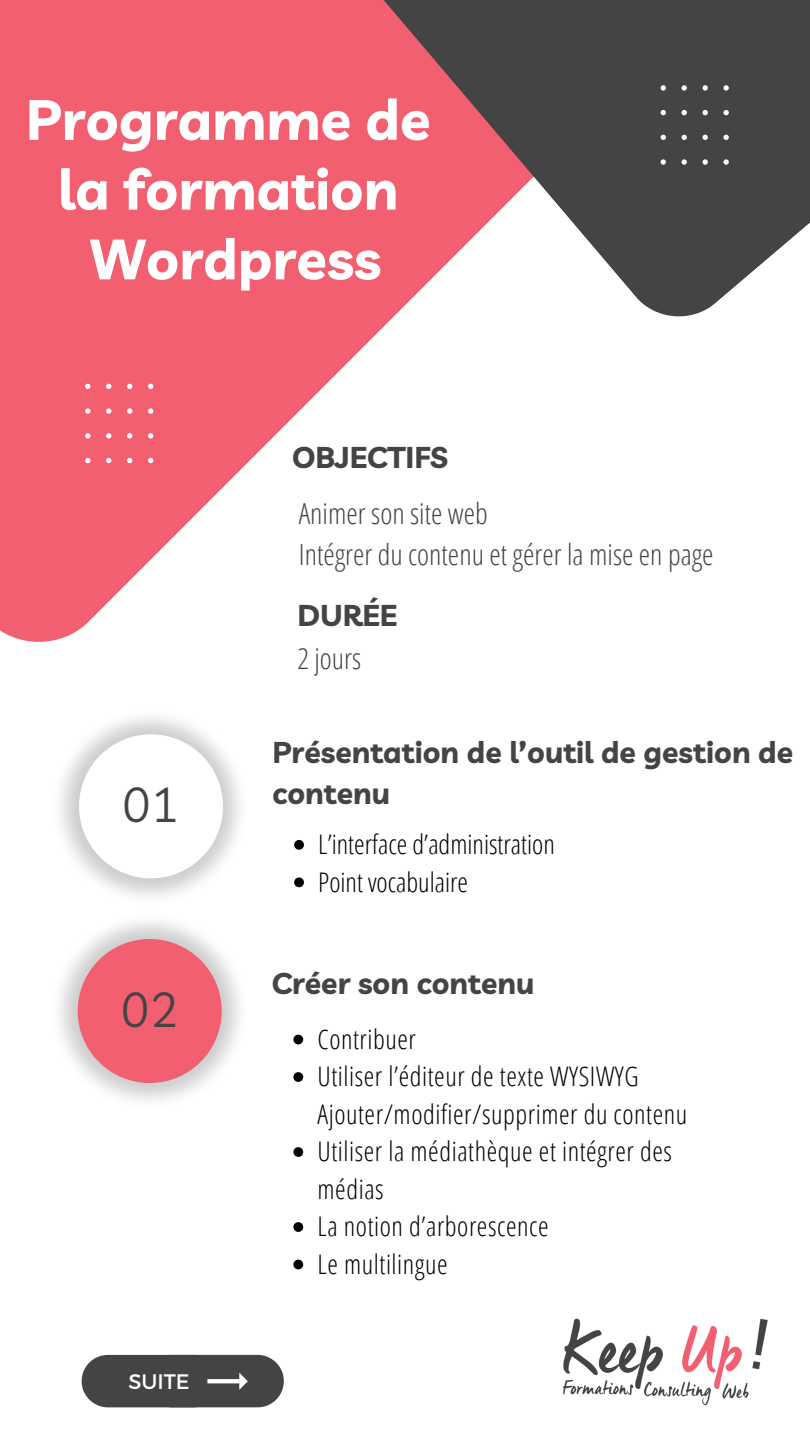
<style>
.page{position:relative;width:810px;height:1440px;background:#fff}
.page>*{position:absolute;margin:0;border:0;box-sizing:border-box;transform-origin:0 0}
.t1{font:700 56px/69.8px "Livvic";color:#fff;text-align:center}
.t2{font:48px "Livvic";color:#444}
.t3{font:700 30px/41.2px "Livvic";color:#444}
.t4{font:300 29px/40.5px "Open Sans Condensed";color:#444}
.t5{font:300 27px/37.5px "Open Sans Condensed";letter-spacing:.02em;color:#000}
.t6{font:300 27px/37.5px "Open Sans Condensed";color:#000}
.t7{font:21px "Montserrat";color:#fff}
</style>
<div class="page">
<svg style="left:0;top:340px;width:370px;height:302px;fill:#f25f70"></svg>
<svg style="left:0;top:0;width:810px;height:340px;background:#be6a74"></svg>
<img style="left:60px;top:717px;width:180px;height:180px">
<img style="left:59px;top:921px;width:181px;height:180px">
<svg style="left:85px;top:384px;width:68px;height:79px;background:#f26979"></svg>
<svg style="left:661px;top:85px;width:68px;height:80px;background:#505050"></svg>
<div style="left:79px;top:734px;width:144px;height:144px;background:#fff;border-radius:50%"></div>
<svg style="left:294px;top:840px;width:10px;height:10px"></svg>
<svg style="left:294px;top:877px;width:10px;height:10px"></svg>
<div style="left:78px;top:939px;width:144px;height:144px;background:#f25f70;border-radius:50%"></div>
<svg style="left:293px;top:1035px;width:10px;height:9px"></svg>
<svg style="left:293px;top:1072px;width:10px;height:10px"></svg>
<svg style="left:293px;top:1147px;width:10px;height:10px"></svg>
<svg style="left:293px;top:1222px;width:10px;height:10px"></svg>
<svg style="left:293px;top:1260px;width:10px;height:9px"></svg>
<img style="left:563px;top:1318px;width:205px;height:88px">
<svg style="left:82px;top:1355px;width:202px;height:52px;background:#515151"></svg>
<h1 class="t1" style="left:26px;top:84px;width:406px">Programme de la formation<br>Wordpress</h1>
<h2 class="t2" style="left:122px;top:774px;width:59px">01</h2>
<h2 class="t2" style="left:121px;top:978px;width:59px">02</h2>
<p class="t7" style="left:128px;top:1368px;width:63px">SUITE</p>
<p class="t3" style="left:292px;top:436px;width:158px">OBJECTIFS</p>
<p class="t4" style="left:299px;top:493px;width:416px">Animer son site web<br>Intégrer du contenu et gérer la mise en page</p>
<p class="t3" style="left:297px;top:594px;width:101px">DURÉE</p>
<p class="t4" style="left:297px;top:637px;width:65px">2 jours</p>
<p class="t3" style="left:272px;top:731px;width:522px">Présentation de l’outil de gestion de contenu</p>
<p class="t6" style="left:318px;top:825px;width:238px">L’interface d’administration<br>Point vocabulaire</p>
<p class="t3" style="left:272px;top:962px;width:264px">Créer son contenu</p>
<p class="t5" style="left:318px;top:1020px;width:371px">Contribuer<br>Utiliser l’éditeur de texte WYSIWYG<br>Ajouter/modifier/supprimer du contenu<br>Utiliser la médiathèque et intégrer des médias<br>La notion d’arborescence<br>Le multilingue</p>
</div>
